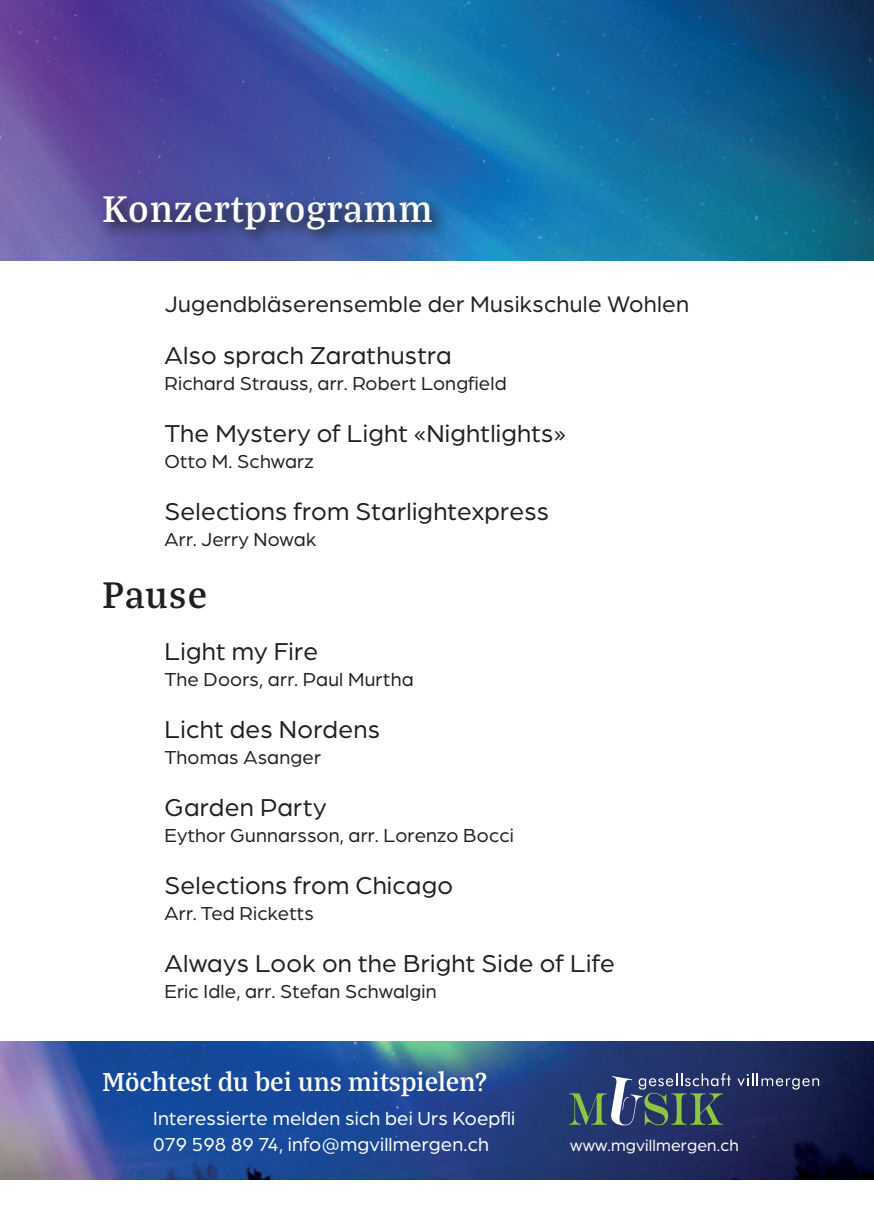
<style>
.page{position:relative;width:874px;height:1225px;background:#fff}
.page>*{position:absolute;margin:0;border:0;box-sizing:border-box;transform-origin:0 0}
.t1{font:600 40px "Bagatela";letter-spacing:.03em;color:#fff}
.t2{font:600 40px "Bagatela";letter-spacing:.03em;color:#231f20}
.t3{font:600 28px "Bagatela";color:#fff}
.t4{font:26px "Arboria";letter-spacing:.01em;color:#231f20}
.t5{font:24px "Arboria";letter-spacing:.01em;color:#231f20}
.t6{font:20px "Arboria";letter-spacing:.01em;color:#231f20}
.t7{font:20px/26px "Arboria";letter-spacing:.01em;color:#fff}
.t8{font:17.2px "Arboria";letter-spacing:.01em;color:#fff}
</style>
<div class="page">
<img style="left:0;top:0;width:873px;height:261px">
<img style="left:0;top:1041px;width:873px;height:138px">
<svg style="left:99px;top:192px;width:348px;height:54px;background:#3f4f91"></svg>
<svg style="left:569px;top:1073px;width:161px;height:52px;background:#465b72"></svg>
<svg style="left:737px;top:1073px;width:81px;height:16px"></svg>
<h1 class="t1" style="left:102px;top:183px;width:332px">Konzertprogramm</h1>
<p class="t5" style="left:164px;top:288px;width:525px">Jugendbläserensemble der Musikschule Wohlen</p>
<h3 class="t4" style="left:164px;top:338px;width:288px">Also sprach Zarathustra</h3>
<p class="t6" style="left:164px;top:370px;width:343px">Richard Strauss, arr. Robert Longfield</p>
<h3 class="t4" style="left:164px;top:416px;width:402px">The Mystery of Light «Nightlights»</h3>
<p class="t6" style="left:164px;top:448px;width:150px">Otto M. Schwarz</p>
<h3 class="t4" style="left:164px;top:494px;width:386px">Selections from Starlightexpress</h3>
<p class="t6" style="left:164px;top:526px;width:153px">Arr. Jerry Nowak</p>
<h1 class="t2" style="left:102px;top:569px;width:106px">Pause</h1>
<h3 class="t4" style="left:164px;top:634px;width:155px">Light my Fire</h3>
<p class="t6" style="left:164px;top:666px;width:250px">The Doors, arr. Paul Murtha</p>
<h3 class="t4" style="left:164px;top:712px;width:217px">Licht des Nordens</h3>
<p class="t6" style="left:164px;top:744px;width:158px">Thomas Asanger</p>
<h3 class="t4" style="left:164px;top:790px;width:163px">Garden Party</h3>
<p class="t6" style="left:164px;top:822px;width:350px">Eythor Gunnarsson, arr. Lorenzo Bocci</p>
<h3 class="t4" style="left:164px;top:868px;width:290px">Selections from Chicago</h3>
<p class="t6" style="left:164px;top:900px;width:151px">Arr. Ted Ricketts</p>
<h3 class="t4" style="left:164px;top:946px;width:451px">Always Look on the Bright Side of Life</h3>
<p class="t6" style="left:164px;top:978px;width:273px">Eric Idle, arr. Stefan Schwalgin</p>
<h2 class="t3" style="left:102px;top:1063px;width:386px">Möchtest du bei uns mitspielen?</h2>
<p class="t7" style="left:153px;top:1104px;width:363px">Interessierte melden sich bei Urs Koepfli<br>079 598 89 74, info@mgvillmergen.ch</p>
<p class="t8" style="left:570px;top:1134px;width:170px">www.mgvillmergen.ch</p>
</div>
